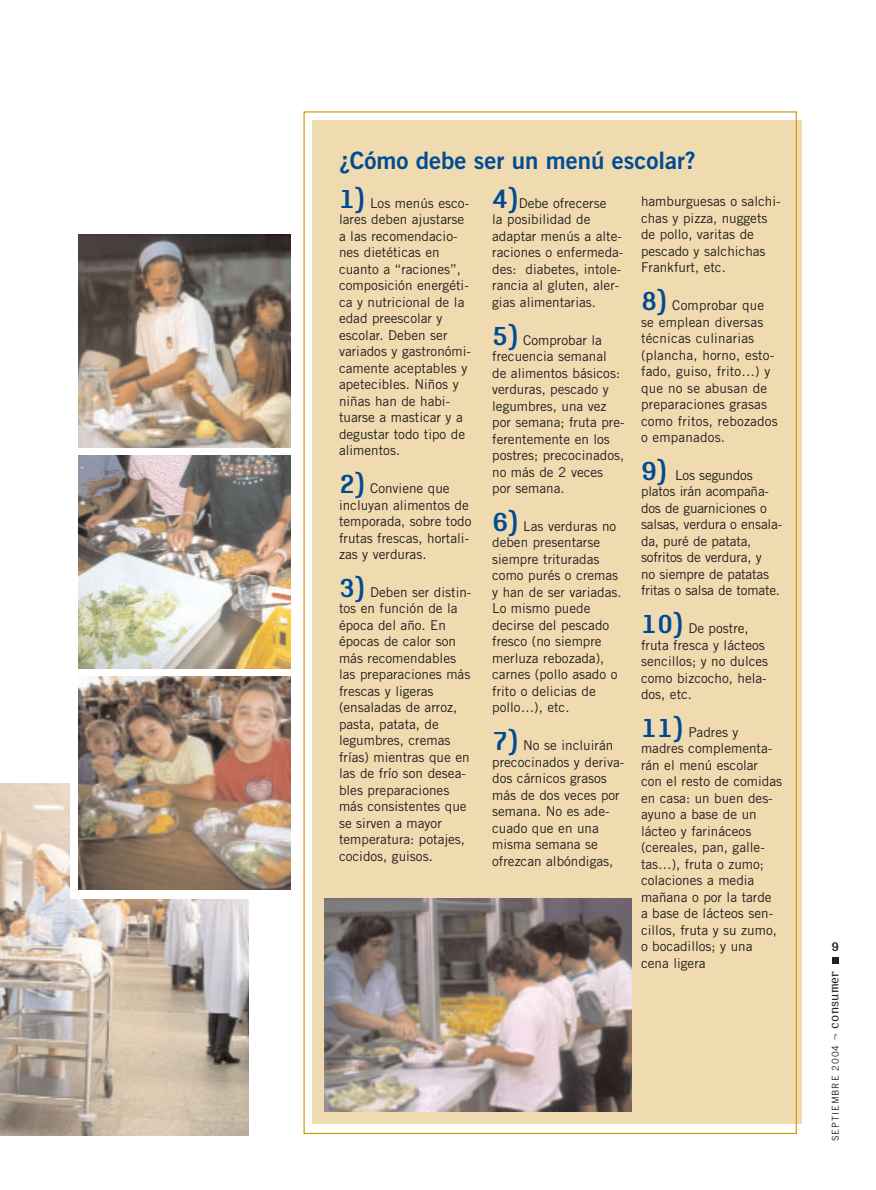
<style>
.page{position:relative;width:876px;height:1190px;background:#fff}
.page>*{position:absolute;margin:0;border:0;box-sizing:border-box;transform-origin:0 0}
.t1{font:700 30px "Hydrous";color:#014b94}
.t2{font:24px "Trade Gothic Bold Two";color:#014b94}
.t3{font:700 14.25px "Hydrous";color:#231f20}
.t4{font:13.5px/16.5px "Trade Gothic";color:#231f20}
.t5{font:9.45px "Trade Gothic";letter-spacing:.09em;color:#231f20}
.s1{font-size:9.75px}
.s2{font-family:"Hydrous";font-size:15.3px}
</style>
<div class="page">
<div style="left:312px;top:121px;width:489px;height:1003px;background:#f0dbb0"></div>
<div style="left:832px;top:957px;width:6px;height:7px;background:#231f20"></div>
<img style="left:0;top:783px;width:248px;height:353px">
<img style="left:325px;top:899px;width:306px;height:212px">
<div style="left:70px;top:697px;width:226px;height:202px;background:#fff"></div>
<img style="left:78px;top:677px;width:213px;height:212px">
<img style="left:78px;top:456px;width:213px;height:212px">
<img style="left:78px;top:235px;width:213px;height:212px">
<h2 class="t2" style="left:339px;top:152px;width:358px">¿Cómo debe ser un menú escolar?</h2>
<h1 class="t1" style="left:339px;top:180px;width:28px">1)</h1>
<h1 class="t1" style="left:492px;top:180px;width:28px">4)</h1>
<p class="t4" style="left:641px;top:195px;width:141px">hamburguesas o salchi&shy;chas y pizza, nuggets de pollo, varitas de pescado y salchichas<br>Frankfurt, etc.</p>
<h1 class="t1" style="left:641px;top:282px;width:28px">8)</h1>
<p class="t4" style="left:492px;top:196px;width:133px;text-indent:27px">Debe ofrecerse<br>la posibilidad de adaptar menús a alte&shy;raciones o enfermeda&shy;des: diabetes, intole&shy;rancia al gluten, aler&shy;gias alimentarias.</p>
<h1 class="t1" style="left:492px;top:317px;width:28px">5)</h1>
<p class="t4" style="left:339px;top:196px;width:134px;text-indent:31px">Los menús esco&shy;lares deben ajustarse a las recomendacio&shy;nes dietéticas en cuanto a “raciones”, composición energéti&shy;ca y nutricional de la edad preescolar y escolar. Deben ser variados y gastronómi&shy;camente aceptables y apetecibles. Niños y niñas han de habi&shy;tuarse a masticar y a degustar todo tipo de alimentos.</p>
<h1 class="t1" style="left:339px;top:465px;width:28px">2)</h1>
<p class="t4" style="left:641px;top:298px;width:138px;text-indent:31px">Comprobar que se emplean diversas técnicas culinarias (plancha, horno, esto&shy;fado, guiso, frito…) y que no se abusan de preparaciones grasas como fritos, rebozados o empanados.</p>
<h1 class="t1" style="left:641px;top:452px;width:28px">9)</h1>
<p class="t4" style="left:492px;top:333px;width:134px;text-indent:31px">Comprobar la frecuencia semanal<br>de alimentos básicos: verduras, pescado y legumbres, una vez por semana; fruta pre&shy;ferentemente en los postres; precocinados, no más de 2 veces por semana.</p>
<h1 class="t1" style="left:492px;top:503px;width:28px">6)</h1>
<p class="t4" style="left:641px;top:468px;width:143px;text-indent:34px">Los segundos platos irán acompaña&shy;dos de guarniciones o salsas, verdura o ensala&shy;da, puré de patata, sofritos de verdura, y<br>no siempre de patatas fritas o salsa de tomate.</p>
<h1 class="t1" style="left:641px;top:605px;width:44px">10)</h1>
<p class="t4" style="left:339px;top:481px;width:134px;text-indent:31px">Conviene que incluyan alimentos de temporada, sobre todo frutas frescas, hortali&shy;zas y verduras.</p>
<h1 class="t1" style="left:339px;top:569px;width:28px">3)</h1>
<p class="t4" style="left:492px;top:519px;width:131px;text-indent:31px">Las verduras no deben presentarse siempre trituradas como purés o cremas y han de ser variadas.<br>Lo mismo puede decirse del pescado fresco (no siempre merluza rebozada), carnes (pollo asado o frito o delicias de pollo…), etc.</p>
<h1 class="t1" style="left:492px;top:722px;width:28px">7)</h1>
<p class="t4" style="left:339px;top:585px;width:134px;text-indent:31px">Deben ser distin&shy;tos en función de la época del año. En épocas de calor son más recomendables las preparaciones más frescas y ligeras (ensaladas de arroz, pasta, patata, de legumbres, cremas frías) mientras que en las de frío son desea&shy;bles preparaciones más consistentes que se sirven a mayor temperatura: potajes, cocidos, guisos.</p>
<p class="t4" style="left:641px;top:621px;width:129px;text-indent:47px">De postre, fruta fresca y lácteos sencillos; y no dulces como bizcocho, hela&shy;dos, etc.</p>
<h1 class="t1" style="left:641px;top:709px;width:44px">11)</h1>
<p class="t4" style="left:641px;top:725px;width:143px;text-indent:47px">Padres y madres complementa&shy;rán el menú escolar con el resto de comidas en casa: un buen des&shy;ayuno a base de un lácteo y farináceos (cereales, pan, galle&shy;tas…), fruta o zumo; colaciones a media mañana o por la tarde<br>a base de lácteos sen&shy;cillos, fruta y su zumo, o bocadillos; y una cena ligera</p>
<p class="t4" style="left:492px;top:738px;width:134px;text-indent:31px">No se incluirán precocinados y deriva&shy;dos cárnicos grasos más de dos veces por semana. No es ade&shy;cuado que en una misma semana se ofrezcan albóndigas,</p>
<p class="t3" style="left:831px;top:937px;width:9px">9</p>
<p class="t5" style="left:832px;top:1141px;width:172px;rotate:-90deg">SEPTIEMBRE 2004 <span class="s1">¬</span> <span class="s2">consumer</span></p>
</div>
